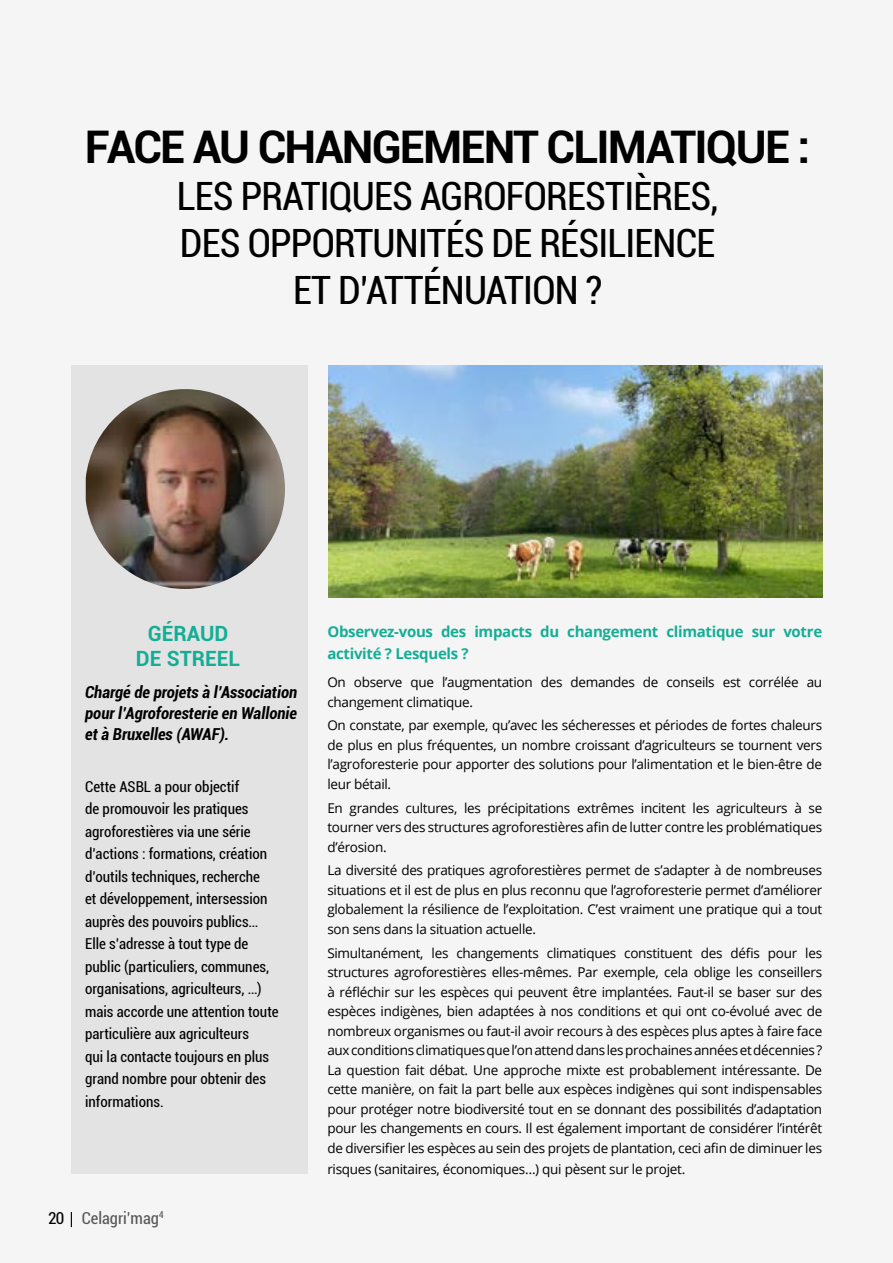
<style>
.page{position:relative;width:893px;height:1263px;background:#f5f5f5}
.page>*{position:absolute;margin:0;border:0;box-sizing:border-box;transform-origin:0 0}
.t1{font:700 45px "Roboto";letter-spacing:-.04em;color:#000}
.t2{font:condensed 39px/46.8px "Roboto";letter-spacing:-.02em;color:#000;text-align:center}
.t3{font:700 21px/25.5px "Roboto";color:#14ae96;text-align:center}
.t4{font:italic 700 condensed 16.5px/21px "Roboto";color:#000;text-align:justify}
.t5{font:condensed 16.5px "Roboto";color:#575756}
.t6{font:condensed 16.5px "Roboto";color:#000}
.t7{font:condensed 15px/22.5px "Roboto";color:#000}
.t8{font:700 15px/22.5px "Open Sans";letter-spacing:-.02em;color:#14ae96}
.t9{font:13.5px/19.5px "Open Sans";letter-spacing:-.02em;color:#000;text-align:justify}
</style>
<div class="page">
<svg style="left:71px;top:1212px;width:1px;height:15px"></svg>
<img style="left:329px;top:365px;width:493px;height:232px">
<div style="left:71px;top:365px;width:237px;height:809px;background:#e3e3e3"></div>
<img style="left:86px;top:389px;width:199px;height:200px">
<h1 class="t1" style="left:85px;top:116px;width:727px">FACE AU CHANGEMENT CLIMATIQUE :</h1>
<h2 class="t2" style="left:177px;top:172px;width:543px">LES PRATIQUES AGROFORESTIÈRES,<br>DES OPPORTUNITÉS DE RÉSILIENCE<br>ET D’ATTÉNUATION ?</h2>
<h3 class="t3" style="left:136px;top:620px;width:106px">GÉRAUD<br>DE STREEL</h3>
<p class="t4" style="left:85px;top:681px;width:214px">Chargé de projets à l’Association pour l’Agroforesterie en Wallonie et à Bruxelles (AWAF).</p>
<p class="t7" style="left:85px;top:775px;width:195px">Cette ASBL a pour objectif<br>de promouvoir les pratiques agroforestières via une série d’actions : formations, création d’outils techniques, recherche<br>et développement, intersession auprès des pouvoirs publics…<br>Elle s’adresse à tout type de public (particuliers, communes, organisations, agriculteurs, …) mais accorde une attention toute particulière aux agriculteurs<br>qui la contacte toujours en plus grand nombre pour obtenir des informations.</p>
<p class="t6" style="left:48px;top:1207px;width:17px">20</p>
<p class="t5" style="left:82px;top:1206px;width:84px">Celagri’mag<sup>4</sup></p>
<p class="t8" style="left:327px;top:619px;width:496px">Observez-vous des impacts du changement climatique sur votre activité ? Lesquels ?</p>
<p class="t9" style="left:327px;top:672px;width:496px">On observe que l’augmentation des demandes de conseils est corrélée au changement climatique.</p>
<p class="t9" style="left:327px;top:715px;width:496px">On constate, par exemple, qu’avec les sécheresses et périodes de fortes chaleurs de plus en plus fréquentes, un nombre croissant d’agriculteurs se tournent vers l’agroforesterie pour apporter des solutions pour l’alimentation et le bien-être de leur bétail.</p>
<p class="t9" style="left:327px;top:797px;width:496px">En grandes cultures, les précipitations extrêmes incitent les agriculteurs à se tourner vers des structures agroforestières afin de lutter contre les problématiques d’érosion.</p>
<p class="t9" style="left:327px;top:860px;width:496px">La diversité des pratiques agroforestières permet de s’adapter à de nombreuses situations et il est de plus en plus reconnu que l’agroforesterie permet d’améliorer globalement la résilience de l’exploitation. C’est vraiment une pratique qui a tout son sens dans la situation actuelle.</p>
<p class="t9" style="left:327px;top:942px;width:496px">Simultanément, les changements climatiques constituent des défis pour les structures agroforestières elles-mêmes. Par exemple, cela oblige les conseillers à réfléchir sur les espèces qui peuvent être implantées. Faut-il se baser sur des espèces indigènes, bien adaptées à nos conditions et qui ont co-évolué avec de nombreux organismes ou faut-il avoir recours à des espèces plus aptes à faire face aux conditions climatiques que l’on attend dans les prochaines années et décennies ?<br>La question fait débat. Une approche mixte est probablement intéressante. De cette manière, on fait la part belle aux espèces indigènes qui sont indispensables pour protéger notre biodiversité tout en se donnant des possibilités d’adaptation pour les changements en cours. Il est également important de considérer l’intérêt de diversifier les espèces au sein des projets de plantation, ceci afin de diminuer les</p>
<p class="t9" style="left:327px;top:1158px;width:359px">risques (sanitaires, économiques…) qui pèsent sur le projet.</p>
</div>
